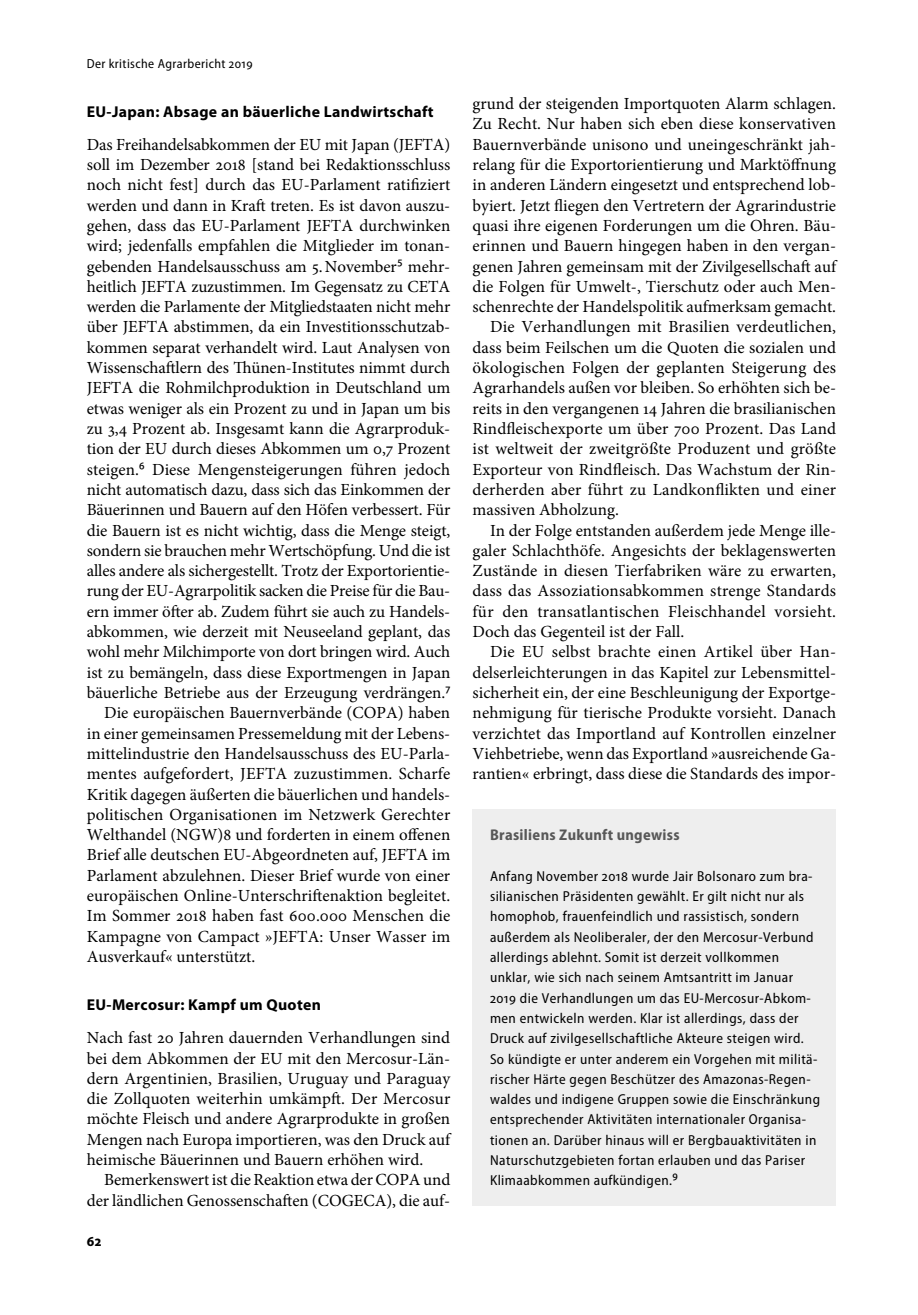
<style>
.page{position:relative;width:918px;height:1315px;background:#fff}
.page>*{position:absolute;margin:0;border:0;box-sizing:border-box;transform-origin:0 0}
.t1{font:16.97px/20.3px "Minion Pro";color:#000;text-align:justify}
.t2{font:16.97px "Minion Pro";letter-spacing:.02em;color:#000}
.t3{font:700 15.75px "Myriad Pro";letter-spacing:.02em;color:#000}
.t4{font:700 semi-condensed 15.58px "Myriad Pro";letter-spacing:.02em;color:#585858}
.t5{font:700 semi-condensed 14.88px "Myriad Pro";color:#000}
.t6{font:semi-condensed 14.35px/20.3px "Myriad Pro";letter-spacing:.03em;color:#000}
.t7{font:semi-condensed 13.12px "Myriad Pro";letter-spacing:.03em;color:#000}
.s1{font-family:"Myriad Pro";font-stretch:semi-condensed;font-size:17.5px}
.s2{font-size:17.5px}
</style>
<div class="page">
<div style="left:472px;top:809px;width:364px;height:396px;background:#eee"></div>
<p class="t7" style="left:87px;top:59px;width:167px">Der kritische Agrarbericht 2019</p>
<p class="t3" style="left:87px;top:106px;width:348px">EU-Japan: Absage an bäuerliche Landwirtschaft</p>
<p class="t1" style="left:87px;top:136px;width:365px">Das Freihandelsabkommen der EU mit Japan (JEFTA)</p>
<p class="t1" style="left:87px;top:156px;width:365px">soll im Dezember 2018 [stand bei Redaktionsschluss</p>
<p class="t1" style="left:87px;top:176px;width:365px">noch nicht fest] durch das EU-Parlament ratifiziert</p>
<p class="t1" style="left:87px;top:197px;width:365px">werden und dann in Kraft treten. Es ist davon auszu-</p>
<p class="t1" style="left:87px;top:217px;width:365px">gehen, dass das EU-Parlament JEFTA durchwinken</p>
<p class="t1" style="left:87px;top:237px;width:365px">wird; jedenfalls empfahlen die Mitglieder im tonan-</p>
<p class="t1" style="left:87px;top:257px;width:365px">gebenden Handelsausschuss am 5. November <span class="s1">⁵</span> mehr-</p>
<p class="t1" style="left:87px;top:278px;width:365px">heitlich JEFTA zuzustimmen. Im Gegensatz zu CETA</p>
<p class="t1" style="left:87px;top:298px;width:365px">werden die Parlamente der Mitgliedstaaten nicht mehr</p>
<p class="t1" style="left:87px;top:318px;width:365px">über JEFTA abstimmen, da ein Investitionsschutzab-</p>
<p class="t1" style="left:87px;top:339px;width:365px">kommen separat verhandelt wird. Laut Analysen von</p>
<p class="t1" style="left:87px;top:359px;width:365px">Wissenschaftlern des Thünen-Institutes nimmt durch</p>
<p class="t1" style="left:87px;top:379px;width:365px">JEFTA die Rohmilchproduktion in Deutschland um</p>
<p class="t1" style="left:87px;top:400px;width:365px">etwas weniger als ein Prozent zu und in Japan um bis</p>
<p class="t1" style="left:87px;top:420px;width:365px">zu 3,4 Prozent ab. Insgesamt kann die Agrarproduk-</p>
<p class="t1" style="left:87px;top:440px;width:365px">tion der EU durch dieses Abkommen um 0,7 Prozent</p>
<p class="t1" style="left:87px;top:460px;width:365px">steigen.<span class="s1">⁶</span> Diese Mengensteigerungen führen jedoch</p>
<p class="t1" style="left:87px;top:481px;width:365px">nicht automatisch dazu, dass sich das Einkommen der</p>
<p class="t1" style="left:87px;top:501px;width:365px">Bäuerinnen und Bauern auf den Höfen verbessert. Für</p>
<p class="t1" style="left:87px;top:521px;width:365px">die Bauern ist es nicht wichtig, dass die Menge steigt,</p>
<p class="t1" style="left:87px;top:542px;width:365px">sondern sie brauchen mehr Wertschöpfung. Und die ist</p>
<p class="t1" style="left:87px;top:562px;width:365px">alles andere als sichergestellt. Trotz der Exportorientie-</p>
<p class="t1" style="left:87px;top:582px;width:365px">rung der EU-Agrarpolitik sacken die Preise für die Bau-</p>
<p class="t1" style="left:87px;top:603px;width:365px">ern immer öfter ab. Zudem führt sie auch zu Handels-</p>
<p class="t1" style="left:87px;top:623px;width:365px">abkommen, wie derzeit mit Neuseeland geplant, das</p>
<p class="t1" style="left:87px;top:643px;width:365px">wohl mehr Milchimporte von dort bringen wird. Auch</p>
<p class="t1" style="left:87px;top:663px;width:365px">ist zu bemängeln, dass diese Exportmengen in Japan</p>
<p class="t1" style="left:87px;top:684px;width:365px">bäuerliche Betriebe aus der Erzeugung verdrängen.<span class="s1">⁷</span></p>
<p class="t1" style="left:104px;top:704px;width:347px">Die europäischen Bauernverbände (COPA) haben</p>
<p class="t1" style="left:87px;top:724px;width:365px">in einer gemeinsamen Pressemeldung mit der Lebens-</p>
<p class="t1" style="left:87px;top:745px;width:365px">mittelindustrie den Handelsausschuss des EU-Parla-</p>
<p class="t1" style="left:87px;top:765px;width:365px">mentes aufgefordert, JEFTA zuzustimmen. Scharfe</p>
<p class="t1" style="left:87px;top:785px;width:365px">Kritik dagegen äußerten die bäuerlichen und handels-</p>
<p class="t1" style="left:87px;top:806px;width:365px">politischen Organisationen im Netzwerk Gerechter</p>
<p class="t1" style="left:87px;top:826px;width:365px">Welthandel (NGW)8 und forderten in einem offenen</p>
<p class="t1" style="left:87px;top:846px;width:365px">Brief alle deutschen EU-Abgeordneten auf, JEFTA im</p>
<p class="t1" style="left:87px;top:866px;width:365px">Parlament abzulehnen. Dieser Brief wurde von einer</p>
<p class="t1" style="left:87px;top:887px;width:365px">europäischen Online-Unterschriftenaktion begleitet.</p>
<p class="t1" style="left:87px;top:907px;width:365px">Im Sommer 2018 haben fast 600.000 Menschen die</p>
<p class="t1" style="left:87px;top:927px;width:365px">Kampagne von Campact »JEFTA: Unser Wasser im</p>
<p class="t1" style="left:87px;top:948px;width:170px">Ausverkauf« unterstützt.</p>
<p class="t3" style="left:87px;top:999px;width:236px">EU-Mercosur: Kampf um Quoten</p>
<p class="t1" style="left:87px;top:1029px;width:365px">Nach fast 20 Jahren dauernden Verhandlungen sind bei dem Abkommen der EU mit den Mercosur-Län&shy;dern Argentinien, Brasilien, Uruguay und Paraguay die Zollquoten weiterhin umkämpft. Der Mercosur möchte Fleisch und andere Agrarprodukte in großen Mengen nach Europa importieren, was den Druck auf heimische Bäuerinnen und Bauern erhöhen wird.</p>
<p class="t1" style="left:87px;top:1171px;width:365px;text-align:right">Bemerkenswert ist die Reaktion etwa der COPA und der ländlichen Genossenschaften (COGECA), die auf-</p>
<p class="t5" style="left:87px;top:1235px;width:16px">62</p>
<p class="t1" style="left:472px;top:95px;width:365px">grund der steigenden Importquoten Alarm schlagen.</p>
<p class="t1" style="left:472px;top:115px;width:365px">Zu Recht. Nur haben sich eben diese konservativen</p>
<p class="t1" style="left:472px;top:136px;width:365px">Bauernverbände unisono und uneingeschränkt jah-</p>
<p class="t1" style="left:472px;top:156px;width:365px">relang für die Exportorientierung und Marktöffnung</p>
<p class="t1" style="left:472px;top:176px;width:365px">in anderen Ländern eingesetzt und entsprechend lob-</p>
<p class="t1" style="left:472px;top:197px;width:365px">byiert. Jetzt fliegen den Vertretern der Agrarindustrie</p>
<p class="t1" style="left:472px;top:217px;width:365px">quasi ihre eigenen Forderungen um die Ohren. Bäu-</p>
<p class="t1" style="left:472px;top:237px;width:365px">erinnen und Bauern hingegen haben in den vergan-</p>
<p class="t1" style="left:472px;top:257px;width:365px">genen Jahren gemeinsam mit der Zivilgesellschaft auf</p>
<p class="t1" style="left:472px;top:278px;width:365px">die Folgen für Umwelt-, Tierschutz oder auch Men-</p>
<p class="t1" style="left:472px;top:298px;width:365px">schenrechte der Handelspolitik aufmerksam gemacht.</p>
<p class="t1" style="left:490px;top:318px;width:347px">Die Verhandlungen mit Brasilien verdeutlichen,</p>
<p class="t1" style="left:472px;top:339px;width:365px">dass beim Feilschen um die Quoten die sozialen und</p>
<p class="t1" style="left:472px;top:359px;width:365px">ökologischen Folgen der geplanten Steigerung des</p>
<p class="t1" style="left:472px;top:379px;width:365px">Agrarhandels außen vor bleiben. So erhöhten sich be-</p>
<p class="t1" style="left:472px;top:400px;width:365px">reits in den vergangenen 14 Jahren die brasilianischen</p>
<p class="t1" style="left:472px;top:420px;width:365px">Rindfleischexporte um über 700 Prozent. Das Land</p>
<p class="t1" style="left:472px;top:440px;width:365px">ist weltweit der zweitgrößte Produzent und größte</p>
<p class="t1" style="left:472px;top:460px;width:365px">Exporteur von Rindfleisch. Das Wachstum der Rin-</p>
<p class="t1" style="left:472px;top:481px;width:365px">derherden aber führt zu Landkonflikten und einer</p>
<p class="t1" style="left:472px;top:501px;width:148px">massiven Abholzung.</p>
<p class="t1" style="left:490px;top:521px;width:347px">In der Folge entstanden außerdem jede Menge ille-</p>
<p class="t1" style="left:472px;top:542px;width:365px">galer Schlachthöfe. Angesichts der beklagenswerten</p>
<p class="t1" style="left:472px;top:562px;width:365px">Zustände in diesen Tierfabriken wäre zu erwarten,</p>
<p class="t1" style="left:472px;top:582px;width:365px">dass das Assoziationsabkommen strenge Standards</p>
<p class="t2" style="left:472px;top:605px;width:365px">für den transatlantischen Fleischhandel vorsieht.</p>
<p class="t1" style="left:472px;top:623px;width:213px">Doch das Gegenteil ist der Fall.</p>
<p class="t1" style="left:490px;top:643px;width:348px">Die EU selbst brachte einen Artikel über Han-</p>
<p class="t1" style="left:472px;top:664px;width:365px">delserleichterungen in das Kapitel zur Lebensmittel-</p>
<p class="t1" style="left:472px;top:684px;width:365px">sicherheit ein, der eine Beschleunigung der Exportge-</p>
<p class="t1" style="left:472px;top:704px;width:365px">nehmigung für tierische Produkte vorsieht. Danach</p>
<p class="t1" style="left:472px;top:724px;width:365px">verzichtet das Importland auf Kontrollen einzelner</p>
<p class="t1" style="left:472px;top:745px;width:365px">Viehbetriebe, wenn das Exportland »ausreichende Ga-</p>
<p class="t1" style="left:472px;top:765px;width:365px">rantien« erbringt, dass diese die Standards des impor-</p>
<p class="t4" style="left:490px;top:829px;width:191px">Brasiliens Zukunft ungewiss</p>
<p class="t6" style="left:490px;top:867px;width:331px">Anfang November 2018 wurde Jair Bolsonaro zum bra&shy;silianischen Präsidenten gewählt. Er gilt nicht nur als homophob, frauenfeindlich und rassistisch, sondern außerdem als Neoliberaler, der den Mercosur-Verbund allerdings ablehnt. Somit ist derzeit vollkommen unklar, wie sich nach seinem Amtsantritt im Januar 2019 die Verhandlungen um das EU-Mercosur-Abkom&shy;men entwickeln werden. Klar ist allerdings, dass der Druck auf zivilgesellschaftliche Akteure steigen wird.<br>So kündigte er unter anderem ein Vorgehen mit militä&shy;rischer Härte gegen Beschützer des Amazonas-Regen&shy;waldes und indigene Gruppen sowie die Einschränkung entsprechender Aktivitäten internationaler Organisa&shy;tionen an. Darüber hinaus will er Bergbauaktivitäten in Naturschutzgebieten fortan erlauben und das Pariser Klimaabkommen aufkündigen.<span class="s2">⁹</span></p>
</div>
